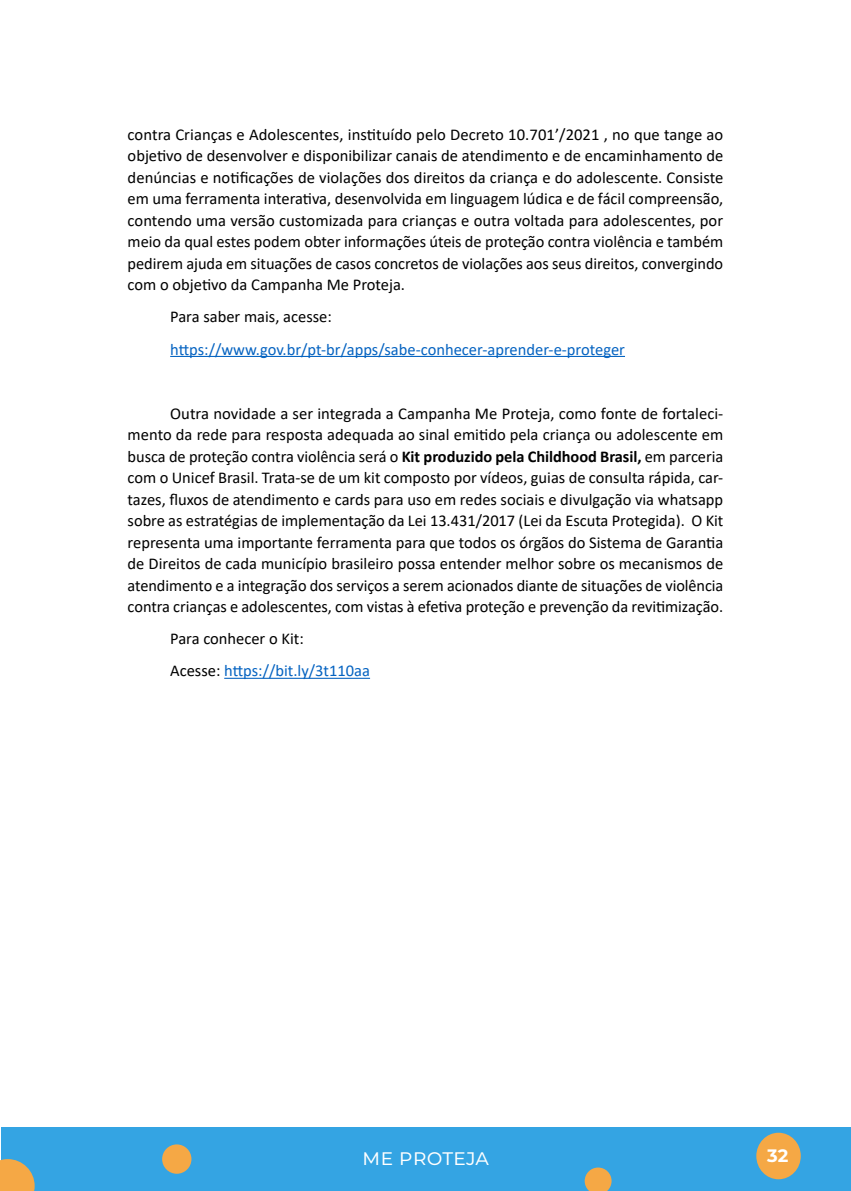
<style>
.page{position:relative;width:851px;height:1191px;background:#fff}
.page>*{position:absolute;margin:0;border:0;box-sizing:border-box;transform-origin:0 0}
.t1{font:22.5px "Montserrat";color:#fff}
.t2{font:700 18px "Montserrat";color:#fff}
.t3{font:16.5px/21.5px "Calibri";color:#000;text-align:justify}
.t4{font:16.5px "Calibri";color:#0563c1}
.s1{font-weight:700}
.s2{color:#0563c1}
</style>
<div class="page">
<div style="left:1px;top:1127px;width:849px;height:64px;background:#34a4e3"></div>
<svg style="left:0;top:1159px;width:35px;height:32px"></svg>
<div style="left:162px;top:1144px;width:29px;height:29px;background:#f5a845;border-radius:50%"></div>
<svg style="left:584px;top:1167px;width:27px;height:24px"></svg>
<div style="left:756px;top:1132px;width:44px;height:47px;background:#f5a845;border-radius:50%"></div>
<hr style="left:170px;top:356px;width:455px;height:1px;background:#0563c1">
<hr style="left:224px;top:678px;width:146px;height:1px;background:#0563c1">
<p class="t3" style="left:128px;top:123px;width:597px">contra Crianças e Adolescentes, instituído pelo Decreto 10.701’/2021 , no que tange ao objetivo de desenvolver e disponibilizar canais de atendimento e de encaminhamento de denúncias e notificações de violações dos direitos da criança e do adolescente. Consiste em uma ferramenta interativa, desenvolvida em linguagem lúdica e de fácil compreensão, contendo uma versão customizada para crianças e outra voltada para adolescentes, por meio da qual estes podem obter informações úteis de proteção contra violência e também pedirem ajuda em situações de casos concretos de violações aos seus direitos, convergindo com o objetivo da Campanha Me Proteja.</p>
<p class="t3" style="left:170px;top:306px;width:163px">Para saber mais, acesse:</p>
<p class="t4" style="left:170px;top:338px;width:456px">https://www.gov.br/pt-br/apps/sabe-conhecer-aprender-e-proteger</p>
<p class="t3" style="left:128px;top:402px;width:597px;text-indent:43px">Outra novidade a ser integrada a Campanha Me Proteja, como fonte de fortaleci&shy;mento da rede para resposta adequada ao sinal emitido pela criança ou adolescente em busca de proteção contra violência será o <span class="s1">Kit produzido pela Childhood Brasil,</span> em parceria com o Unicef Brasil. Trata-se de um kit composto por vídeos, guias de consulta rápida, car&shy;tazes, fluxos de atendimento e cards para uso em redes sociais e divulgação via whatsapp sobre as estratégias de implementação da Lei 13.431/2017 (Lei da Escuta Protegida). O Kit representa uma importante ferramenta para que todos os órgãos do Sistema de Garantia de Direitos de cada município brasileiro possa entender melhor sobre os mecanismos de atendimento e a integração dos serviços a serem acionados diante de situações de violência contra crianças e adolescentes, com vistas à efetiva proteção e prevenção da revitimização.</p>
<p class="t3" style="left:170px;top:622px;width:201px;line-height:32.2px">Para conhecer o Kit:<br>Acesse: <span class="s2">https://bit.ly/3t110aa</span></p>
<h1 class="t1" style="left:362px;top:1141px;width:128px">me proteja</h1>
<p class="t2" style="left:767px;top:1143px;width:23px">32</p>
</div>
